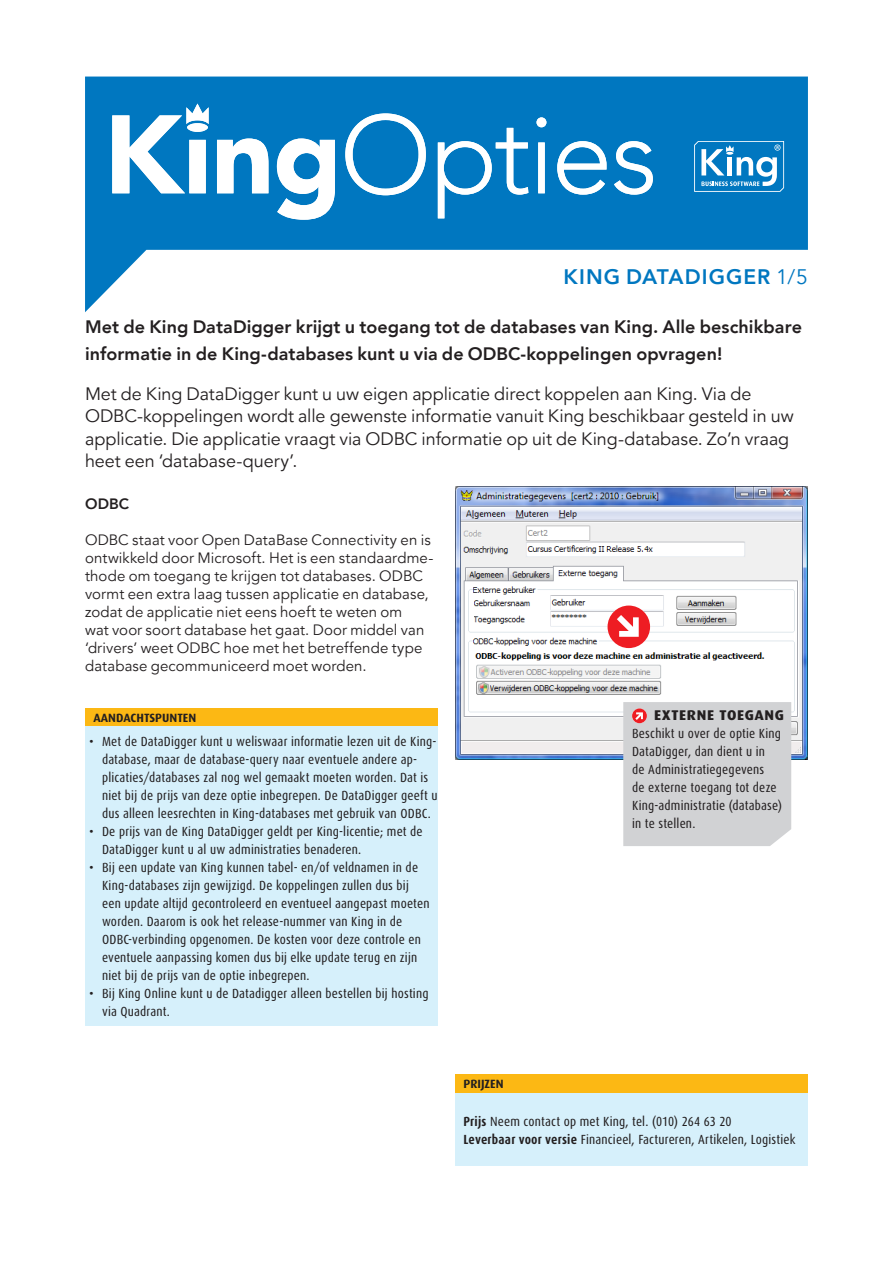
<style>
.page{position:relative;width:893px;height:1263px;background:#fff}
.page>*{position:absolute;margin:0;border:0;box-sizing:border-box;transform-origin:0 0}
.t1{font:800 21px "Avenir LT";letter-spacing:.05em;color:#0077c0}
.Hoofdtekst{font:18px/22.5px "Avenir 45";letter-spacing:-.005em;color:#231f20}
.Intro{font:800 18px/27px "Avenir LT";letter-spacing:.005em;color:#231f20}
.Kop2{font:18px "Dax Bold Caps";color:#231f20}
.Subtekst{font:15px/18px "Avenir 45";letter-spacing:.005em;color:#231f20}
.Subtekst-2{font:800 15px "Avenir LT";color:#231f20}
.Kadertekst{font:13.2px/18px "Dax Condensed";letter-spacing:.015em;color:#231f20}
.Kop4_Mogelijkheden{font:700 12px "Dax";color:#231f20}
.Hoofdtekst-2{font:700 12px "Dax";color:#231f20}
.s1{font-family:"Avenir 45";font-weight:400}
.s2{font-weight:700}
</style>
<div class="page">
<svg style="left:85px;top:77px;width:723px;height:235px;fill:#0077c0"></svg>
<svg style="left:112px;top:104px;width:541px;height:116px;fill:#0077c0"></svg>
<svg style="left:694px;top:141px;width:90px;height:51px"></svg>
<img style="left:455px;top:486px;width:353px;height:273px">
<div style="left:85px;top:709px;width:353px;height:18px;background:#fcb814"></div>
<div style="left:85px;top:727px;width:353px;height:299px;background:#d6f0fb"></div>
<svg style="left:607px;top:605px;width:43px;height:43px"></svg>
<div style="left:623px;top:702px;width:168px;height:144px;background:#d1d2d4"></div>
<div style="left:455px;top:1075px;width:353px;height:18px;background:#fcb814"></div>
<div style="left:455px;top:1094px;width:353px;height:72px;background:#d6f0fb"></div>
<h1 class="t1" style="left:563px;top:264px;width:246px">KING DATADIGGER <span class="s1">1/5</span></h1>
<p class="Intro" style="left:85px;top:313px;width:718px">Met de King DataDigger krijgt u toegang tot de databases van King. Alle beschikbare informatie in de King-databases kunt u via de ODBC-koppelingen opvragen!</p>
<p class="Hoofdtekst" style="left:85px;top:383px;width:710px">Met de King DataDigger kunt u uw eigen applicatie direct koppelen aan King. Via de ODBC-koppelingen wordt alle gewenste informatie vanuit King beschikbaar gesteld in uw applicatie. Die applicatie vraagt via ODBC informatie op uit de King-database. Zo’n vraag heet een ‘database-query’.</p>
<p class="Subtekst-2" style="left:85px;top:494px;width:46px">ODBC</p>
<p class="Subtekst" style="left:85px;top:531px;width:350px">ODBC staat voor Open DataBase Connectivity en is ontwikkeld door Microsoft. Het is een standaardme&shy;thode om toegang te krijgen tot databases. ODBC vormt een extra laag tussen applicatie en database, zodat de applicatie niet eens hoeft te weten om<br>wat voor soort database het gaat. Door middel van ‘drivers’ weet ODBC hoe met het betreffende type database gecommuniceerd moet worden.</p>
<p class="Kop4_Mogelijkheden" style="left:94px;top:711px;width:104px">AANDACHTSPUNTEN</p>
<p class="Kadertekst" style="left:102px;top:733px;width:337px;text-indent:-13px">• Met de DataDigger kunt u weliswaar informatie lezen uit de King&shy;database, maar de database-query naar eventuele andere ap&shy;plicaties/databases zal nog wel gemaakt moeten worden. Dat is niet bij de prijs van deze optie inbegrepen. De DataDigger geeft u dus alleen leesrechten in King-databases met gebruik van ODBC.</p>
<p class="Kadertekst" style="left:102px;top:823px;width:322px;text-indent:-13px">• De prijs van de King DataDigger geldt per King-licentie; met de<br>DataDigger kunt u al uw administraties benaderen.</p>
<p class="Kadertekst" style="left:102px;top:859px;width:329px;text-indent:-13px">• Bij een update van King kunnen tabel- en/of veldnamen in de King-databases zijn gewijzigd. De koppelingen zullen dus bij een update altijd gecontroleerd en eventueel aangepast moeten worden. Daarom is ook het release-nummer van King in de ODBC-verbinding opgenomen. De kosten voor deze controle en eventuele aanpassing komen dus bij elke update terug en zijn niet bij de prijs van de optie inbegrepen.</p>
<p class="Kadertekst" style="left:102px;top:985px;width:328px;text-indent:-13px">• Bij King Online kunt u de Datadigger alleen bestellen bij hosting via Quadrant.</p>
<p class="Kop2" style="left:654px;top:704px;width:132px">externe toegang</p>
<p class="Kadertekst" style="left:632px;top:725px;width:151px">Beschikt u over de optie King<br>DataDigger, dan dient u in<br>de Administratiegegevens<br>de externe toegang tot deze<br>King-administratie (database) in te stellen.</p>
<p class="Hoofdtekst-2" style="left:463px;top:1077px;width:42px">PRIJZEN</p>
<p class="Kadertekst" style="left:463px;top:1112px;width:270px"><span class="s2">Prijs</span> Neem contact op met King, tel. (010) 264 63 20</p>
<p class="Kadertekst" style="left:463px;top:1130px;width:334px"><span class="s2">Leverbaar voor versie</span> Financieel, Factureren, Artikelen, Logistiek</p>
</div>
